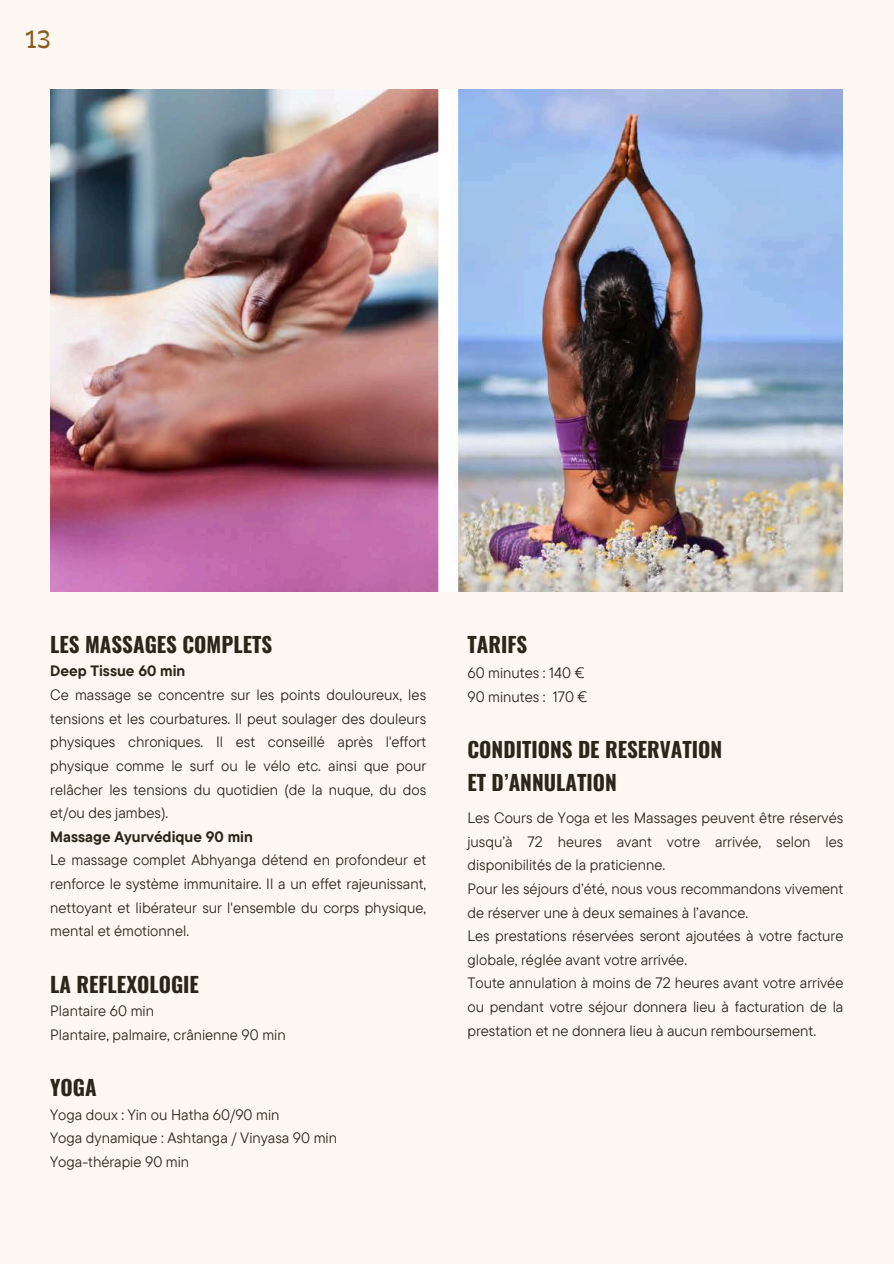
<style>
.page{position:relative;width:894px;height:1264px;background:#fff}
.page>*{position:absolute;margin:0;border:0;box-sizing:border-box;transform-origin:0 0}
.t1{font:27px "Tarif";color:#8a5e21}
.t2{font:700 21px/33.3px "Oswald";color:#2b261a}
.t3{font:15px/23.7px "TT Commons Pro";color:#2b261a;text-align:justify}
.t4{font:700 15px "TT Commons Pro";color:#2b261a}
</style>
<div class="page">
<div style="left:0;top:0;width:893px;height:1263px;background:#fdf7f1"></div>
<img style="left:50px;top:89px;width:792px;height:502px">
<p class="t1" style="left:25px;top:24px;width:27px">13</p>
<p class="t2" style="left:50px;top:626px;width:223px">LES MASSAGES COMPLETS</p>
<p class="t4" style="left:50px;top:661px;width:137px">Deep Tissue 60 min</p>
<p class="t3" style="left:50px;top:682px;width:377px">Ce massage se concentre sur les points douloureux, les tensions et les courbatures. Il peut soulager des douleurs physiques chroniques. Il est conseillé après l'effort physique comme le surf ou le vélo etc. ainsi que pour relâcher les tensions du quotidien (de la nuque, du dos et/ou des jambes).</p>
<p class="t4" style="left:50px;top:826px;width:204px">Massage Ayurvédique 90 min</p>
<p class="t3" style="left:50px;top:848px;width:377px">Le massage complet Abhyanga détend en profondeur et renforce le système immunitaire. Il a un effet rajeunissant, nettoyant et libérateur sur l'ensemble du corps physique, mental et émotionnel.</p>
<p class="t2" style="left:50px;top:966px;width:150px">LA REFLEXOLOGIE</p>
<p class="t3" style="left:50px;top:998px;width:105px">Plantaire 60 min</p>
<p class="t3" style="left:50px;top:1022px;width:237px">Plantaire, palmaire, crânienne 90 min</p>
<p class="t2" style="left:50px;top:1069px;width:48px">YOGA</p>
<p class="t3" style="left:50px;top:1102px;width:231px">Yoga doux : Yin ou Hatha 60/90 min</p>
<p class="t3" style="left:50px;top:1125px;width:288px">Yoga dynamique : Ashtanga / Vinyasa 90 min</p>
<p class="t3" style="left:50px;top:1149px;width:140px">Yoga-thérapie 90 min</p>
<p class="t2" style="left:467px;top:627px;width:61px">TARIFS</p>
<p class="t3" style="left:467px;top:660px;width:119px">60 minutes : 140 €</p>
<p class="t3" style="left:467px;top:684px;width:122px">90 minutes : 170 €</p>
<p class="t2" style="left:467px;top:731px;width:256px">CONDITIONS DE RESERVATION<br>ET D’ANNULATION</p>
<h1 class="t3" style="left:467px;top:805px;width:377px">Les Cours de Yoga et les Massages peuvent être réservés jusqu’à 72 heures avant votre arrivée, selon les disponibilités de la praticienne.</h1>
<p class="t3" style="left:467px;top:876px;width:377px">Pour les séjours d’été, nous vous recommandons vivement de réserver une à deux semaines à l’avance.</p>
<p class="t3" style="left:467px;top:923px;width:377px">Les prestations réservées seront ajoutées à votre facture globale, réglée avant votre arrivée.</p>
<p class="t3" style="left:467px;top:970px;width:377px">Toute annulation à moins de 72 heures avant votre arrivée ou pendant votre séjour donnera lieu à facturation de la prestation et ne donnera lieu à aucun remboursement.</p>
</div>
